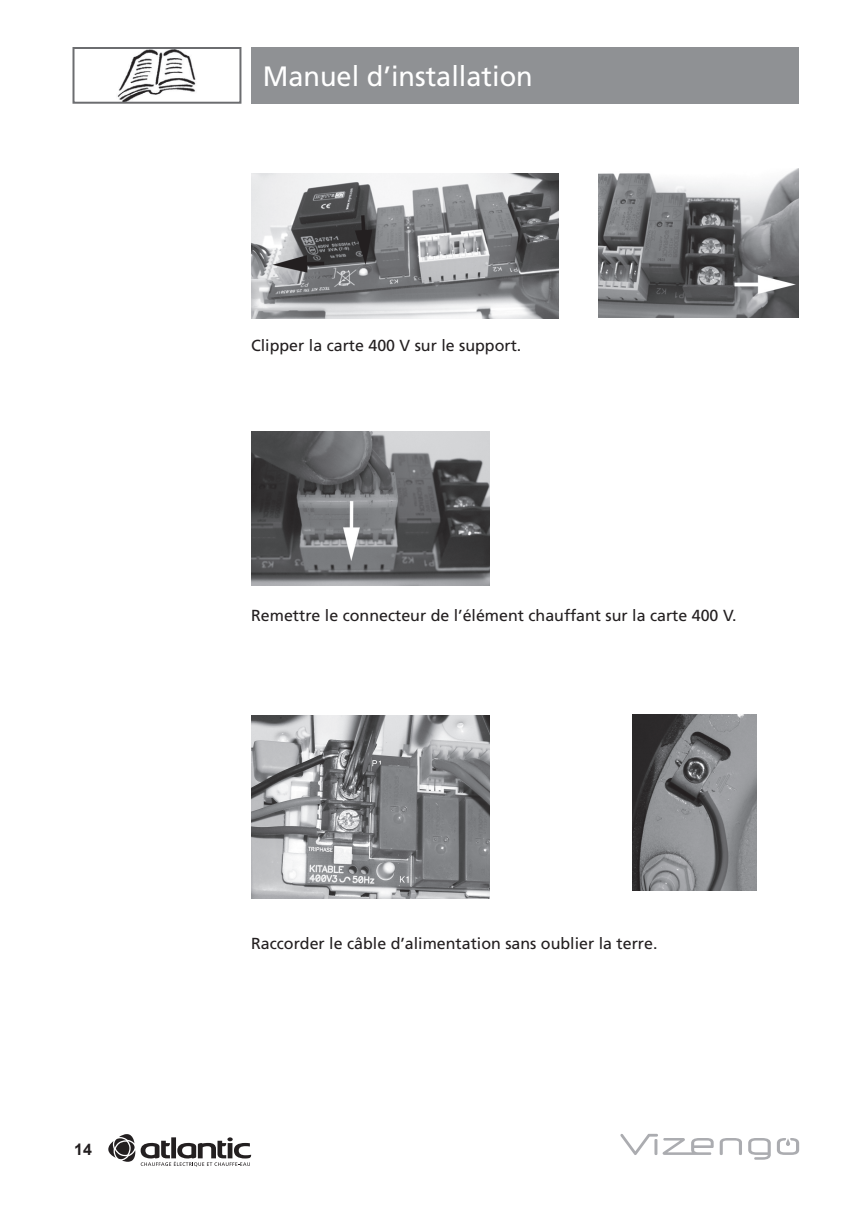
<style>
.page{position:relative;width:868px;height:1208px;background:#fff}
.page>*{position:absolute;margin:0;border:0;box-sizing:border-box;transform-origin:0 0}
.t1{font:28px "Frutiger LT Std";color:#fff}
.t2{font:16px "Frutiger LT Std";color:#231f20}
.t3{font:700 16px "Arial";color:#231f20}
</style>
<div class="page">
<div style="left:251px;top:47px;width:548px;height:57px;background:#8f9194"></div>
<svg style="left:141px;top:1137px;width:110px;height:29px"></svg>
<svg style="left:108px;top:1134px;width:27px;height:27px"></svg>
<svg style="left:720px;top:1138px;width:22px;height:17px"></svg>
<svg style="left:748px;top:1138px;width:23px;height:21px"></svg>
<svg style="left:620px;top:1133px;width:94px;height:22px"></svg>
<svg style="left:777px;top:1138px;width:22px;height:17px"></svg>
<img style="left:117px;top:50px;width:79px;height:51px">
<div style="left:72px;top:47px;width:169px;height:57px;border:2px solid #6c6d70"></div>
<img style="left:251px;top:173px;width:308px;height:145px">
<img style="left:599px;top:168px;width:199px;height:149px">
<img style="left:251px;top:431px;width:238px;height:154px">
<img style="left:251px;top:715px;width:238px;height:183px">
<img style="left:632px;top:714px;width:125px;height:176px">
<p class="t3" style="left:74px;top:1138px;width:19px">14</p>
<h1 class="t1" style="left:263px;top:60px;width:272px">Manuel d’installation</h1>
<p class="t2" style="left:251px;top:336px;width:272px">Clipper la carte 400 V sur le support.</p>
<p class="t2" style="left:251px;top:606px;width:487px">Remettre le connecteur de l’élément chauffant sur la carte 400 V.</p>
<p class="t2" style="left:251px;top:934px;width:408px">Raccorder le câble d’alimentation sans oublier la terre.</p>
</div>
